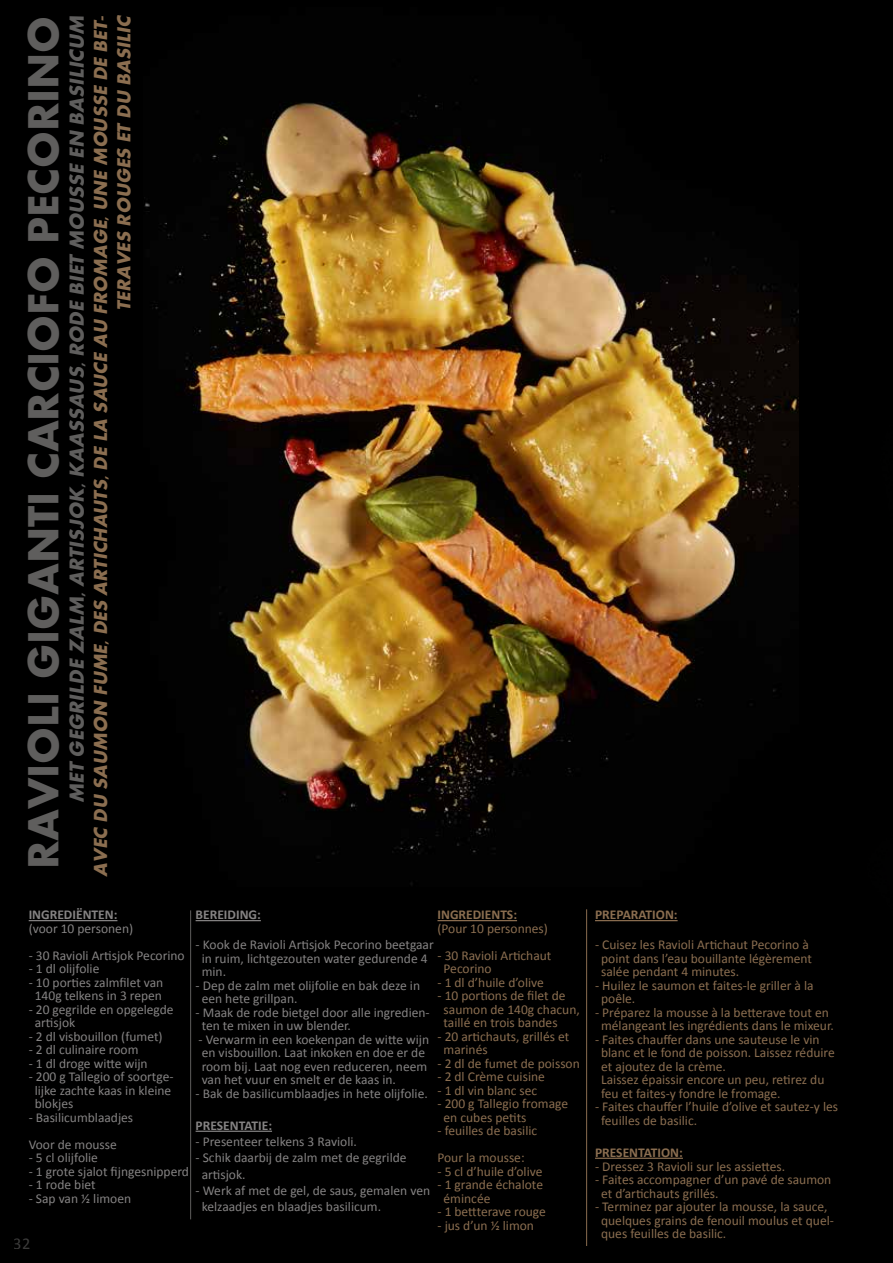
<style>
.page{position:relative;width:893px;height:1263px;background:#000}
.page>*{position:absolute;margin:0;border:0;box-sizing:border-box;transform-origin:0 0}
.t1{font:700 45px "Aharoni";color:#5f5e5d}
.t2{font:italic 700 21px "Aharoni";color:#5f5e5d}
.t3{font:italic 700 19.5px/23.4px "Aharoni";color:#8b6e50;text-align:right}
.t4{font:16.5px "Calibri";color:#5f5e5d}
.t5{font:13.5px/13.5px "Calibri";color:#8b6e50}
.t6{font:13.5px/13.5px "Calibri";color:#858383}
.t7{font:700 13.5px "Calibri";color:#8b6e50}
.t8{font:700 13.5px "Calibri";color:#858383}
</style>
<div class="page">
<hr style="left:190px;top:910px;width:1px;height:309px;background:#5f5e5d">
<hr style="left:586px;top:909px;width:1px;height:337px;background:#8b6e50">
<hr style="left:29px;top:920px;width:88px;height:1px;background:#858383">
<hr style="left:437px;top:920px;width:80px;height:1px;background:#8b6e50">
<hr style="left:196px;top:920px;width:65px;height:1px;background:#858383">
<hr style="left:196px;top:1131px;width:76px;height:1px;background:#858383">
<hr style="left:595px;top:920px;width:83px;height:1px;background:#8b6e50">
<hr style="left:595px;top:1158px;width:88px;height:1px;background:#8b6e50">
<img style="left:144px;top:94px;width:655px;height:791px">
<h1 class="t1" style="left:26px;top:869px;width:855px;rotate:-90deg">RAVIOLI GIGANTI CARCIOFO PECORINO</h1>
<h2 class="t2" style="left:68px;top:803px;width:792px;rotate:-90deg">MET GEGRILDE ZALM, ARTISJOK, KAASSAUS, RODE BIET MOUSSE EN BASILICUM</h2>
<h3 class="t3" style="left:91px;top:877px;width:866px;rotate:-90deg">AVEC DU SAUMON FUME, DES ARTICHAUTS, DE LA SAUCE AU FROMAGE, UNE MOUSSE DE BET-<br>TERAVES ROUGES ET DU BASILIC</h3>
<p class="t8" style="left:29px;top:906px;width:90px">INGREDIËNTEN:</p>
<p class="t6" style="left:29px;top:922px;width:106px">(voor 10 personen)</p>
<p class="t6" style="left:29px;top:949px;width:158px">- 30 Ravioli Artisjok Pecorino</p>
<p class="t6" style="left:29px;top:962px;width:72px">- 1 dl olijfolie</p>
<p class="t6" style="left:29px;top:976px;width:136px;text-align:center">- 10 porties zalmfilet van<br>140g telkens in 3 repen</p>
<p class="t6" style="left:35px;top:1003px;width:140px;text-indent:-6px">- 20 gegrilde en opgelegde artisjok</p>
<p class="t6" style="left:29px;top:1030px;width:136px">- 2 dl visbouillon (fumet)</p>
<p class="t6" style="left:29px;top:1043px;width:111px">- 2 dl culinaire room</p>
<p class="t6" style="left:29px;top:1057px;width:121px">- 1 dl droge witte wijn</p>
<p class="t6" style="left:35px;top:1070px;width:140px;text-indent:-6px">- 200 g Tallegio of soortge&shy;lijke zachte kaas in kleine blokjes</p>
<p class="t6" style="left:29px;top:1104px;width:106px;line-height:27px">- Basilicumblaadjes<br>Voor de mousse</p>
<p class="t6" style="left:29px;top:1151px;width:71px">- 5 cl olijfolie</p>
<p class="t6" style="left:29px;top:1165px;width:162px">- 1 grote sjalot fijngesnipperd</p>
<p class="t6" style="left:29px;top:1178px;width:68px">- 1 rode biet</p>
<p class="t6" style="left:29px;top:1192px;width:104px">- Sap van ½ limoen</p>
<p class="t8" style="left:196px;top:906px;width:67px">BEREIDING:</p>
<p class="t6" style="left:202px;top:938px;width:234px;text-indent:-6px">- Kook de Ravioli Artisjok Pecorino beetgaar in ruim, lichtgezouten water gedurende 4 min.</p>
<p class="t6" style="left:202px;top:978px;width:220px;text-indent:-6px">- Dep de zalm met olijfolie en bak deze in een hete grillpan.</p>
<p class="t6" style="left:202px;top:1005px;width:229px;text-indent:-6px">- Maak de rode bietgel door alle ingredien&shy;ten te mixen in uw blender.</p>
<p class="t6" style="left:199px;top:1032px;width:232px">- Verwarm in een koekenpan de witte wijn en visbouillon. Laat inkoken en doe er de room bij. Laat nog even reduceren, neem van het vuur en smelt er de kaas in.</p>
<p class="t6" style="left:196px;top:1086px;width:234px">- Bak de basilicumblaadjes in hete olijfolie.</p>
<p class="t8" style="left:196px;top:1117px;width:78px">PRESENTATIE:</p>
<p class="t6" style="left:196px;top:1135px;width:163px">- Presenteer telkens 3 Ravioli.</p>
<p class="t6" style="left:202px;top:1150px;width:206px;line-height:16.2px;text-indent:-6px">- Schik daarbij de zalm met de gegrilde artisjok.</p>
<p class="t6" style="left:202px;top:1182px;width:230px;line-height:16.2px;text-indent:-6px">- Werk af met de gel, de saus, gemalen ven kelzaadjes en blaadjes basilicum.</p>
<p class="t7" style="left:437px;top:906px;width:81px">INGREDIENTS:</p>
<p class="t5" style="left:437px;top:922px;width:112px">(Pour 10 personnes)</p>
<p class="t5" style="left:444px;top:949px;width:109px;text-indent:-6px">- 30 Ravioli Artichaut<br>Pecorino</p>
<p class="t5" style="left:437px;top:976px;width:108px">- 1 dl d’huile d’olive</p>
<p class="t5" style="left:444px;top:989px;width:138px;text-indent:-6px">- 10 portions de filet de saumon de 140g chacun, taillé en trois bandes</p>
<p class="t5" style="left:444px;top:1030px;width:127px;text-indent:-6px">- 20 artichauts, grillés et marinés</p>
<p class="t5" style="left:437px;top:1057px;width:144px">- 2 dl de fumet de poisson</p>
<p class="t5" style="left:437px;top:1070px;width:109px">- 2 dl Crème cuisine</p>
<p class="t5" style="left:437px;top:1084px;width:101px">- 1 dl vin blanc sec</p>
<p class="t5" style="left:444px;top:1097px;width:126px;text-indent:-6px">- 200 g Tallegio fromage en cubes petits</p>
<p class="t5" style="left:437px;top:1117px;width:101px;line-height:27px">- feuilles de basilic<br>Pour la mousse:</p>
<p class="t5" style="left:437px;top:1165px;width:107px">- 5 cl d’huile d’olive</p>
<p class="t5" style="left:444px;top:1178px;width:101px;text-indent:-6px">- 1 grande échalote émincée</p>
<p class="t5" style="left:437px;top:1205px;width:110px">- 1 bettterave rouge</p>
<p class="t5" style="left:437px;top:1219px;width:98px">- jus d’un ½ limon</p>
<p class="t4" style="left:14px;top:1233px;width:18px">32</p>
<p class="t7" style="left:595px;top:906px;width:84px">PREPARATION:</p>
<p class="t5" style="left:601px;top:938px;width:212px;text-indent:-6px">- Cuisez les Ravioli Artichaut Pecorino à point dans l’eau bouillante légèrement salée pendant 4 minutes.</p>
<p class="t5" style="left:601px;top:978px;width:214px;text-indent:-6px">- Huilez le saumon et faites-le griller à la poêle.</p>
<p class="t5" style="left:595px;top:1005px;width:240px;text-align:center">- Préparez la mousse à la betterave tout en mélangeant les ingrédients dans le mixeur.</p>
<p class="t5" style="left:601px;top:1032px;width:235px;text-indent:-6px">- Faites chauffer dans une sauteuse le vin blanc et le fond de poisson. Laissez réduire et ajoutez de la crème.<br>Laissez épaissir encore un peu, retirez du feu et faites-y fondre le fromage.</p>
<p class="t5" style="left:601px;top:1100px;width:239px;text-indent:-6px">- Faites chauffer l’huile d’olive et sautez-y les feuilles de basilic.</p>
<p class="t7" style="left:595px;top:1144px;width:89px">PRESENTATION:</p>
<p class="t5" style="left:595px;top:1159px;width:192px">- Dressez 3 Ravioli sur les assiettes.</p>
<p class="t5" style="left:601px;top:1173px;width:232px;text-indent:-6px">- Faites accompagner d’un pavé de saumon et d’artichauts grillés.</p>
<p class="t5" style="left:601px;top:1200px;width:234px;text-indent:-6px">- Terminez par ajouter la mousse, la sauce, quelques grains de fenouil moulus et quel&shy;ques feuilles de basilic.</p>
</div>
